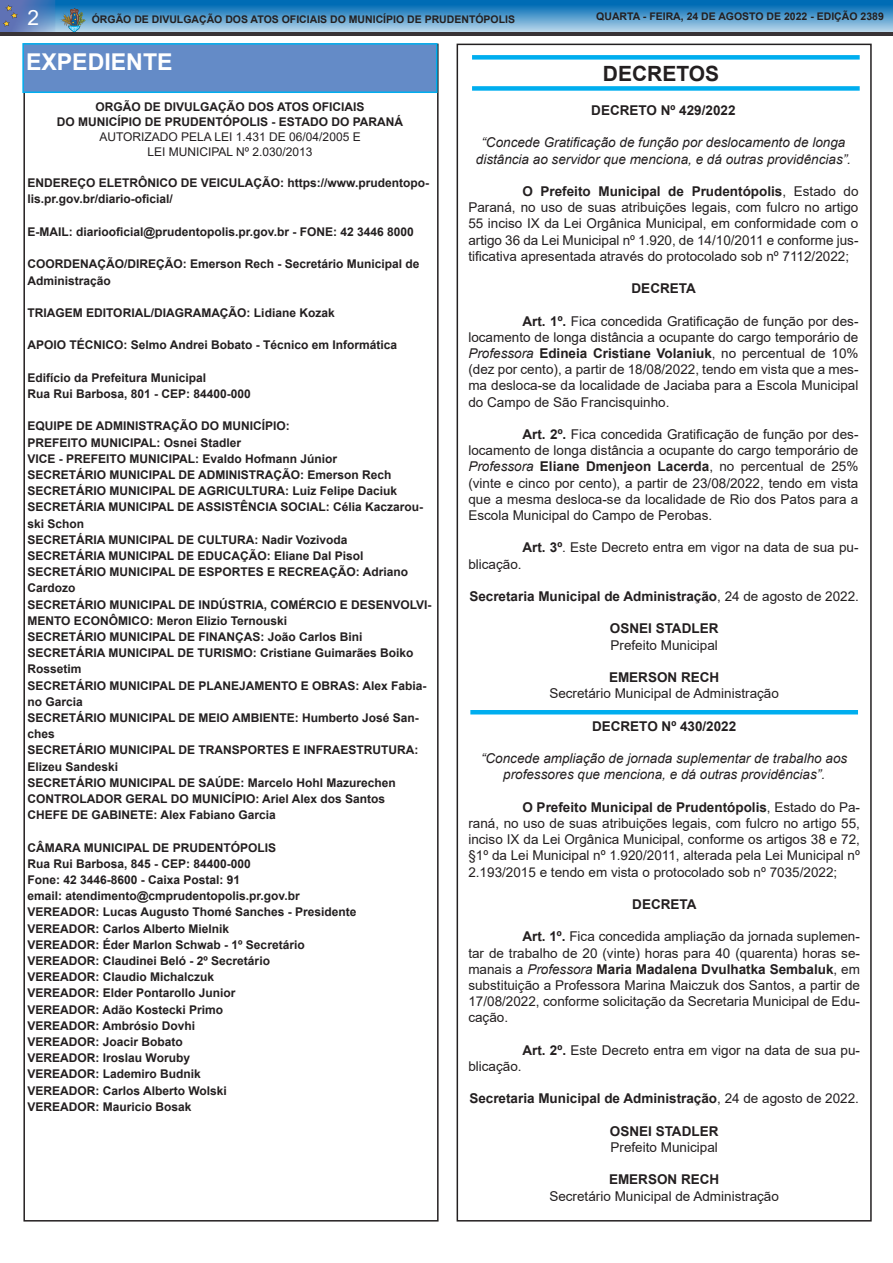
<style>
.page{position:relative;width:893px;height:1263px;background:#fff}
.page>*{position:absolute;margin:0;border:0;box-sizing:border-box;transform-origin:0 0}
.t1{font:700 23.1px "Arial";color:#fff}
.t2{font:700 21px "Arial";color:#231f20}
.t3{font:21px "Arial";color:#fff}
.t4{font:13.5px/16.2px "Arial";color:#231f20;text-align:justify}
.t5{font:italic 13.5px/16.2px "Arial";color:#231f20;text-align:center}
.t6{font:700 13.5px "Arial";color:#231f20}
.t7{font:700 12px/16.2px "Arial";color:#231f20}
.t8{font:12px "Arial";color:#231f20}
.t9{font:700 10.5px "Arial";color:#231f20}
.s1{font-weight:700}
.s2{font-style:italic}
.s3{font-weight:400}
</style>
<div class="page">
<img style="left:56px;top:0;width:837px;height:32px">
<img style="left:0;top:0;width:56px;height:32px">
<svg style="left:3px;top:5px;width:15px;height:22px"></svg>
<svg style="left:59px;top:8px;width:27px;height:24px"></svg>
<hr style="left:0;top:32px;width:893px;height:4px;background:#383336">
<div style="left:22px;top:43px;width:415px;height:50px;background:#648bc7;border:2px solid #00aeef"></div>
<hr style="left:470px;top:710px;width:388px;height:4px;background:#00aeef">
<div style="left:472px;top:86px;width:388px;height:5px;background:#00aeef"></div>
<div style="left:472px;top:55px;width:388px;height:5px;background:#00aeef"></div>
<h2 class="t3" style="left:28px;top:3px;width:13px">2</h2>
<p class="t9" style="left:92px;top:12px;width:425px">ÓRGÃO DE DIVULGAÇÃO DOS ATOS OFICIAIS DO MUNICÍPIO DE PRUDENTÓPOLIS</p>
<p class="t9" style="left:596px;top:9px;width:289px">QUARTA - FEIRA, 24 DE AGOSTO DE 2022 - EDIÇÃO 2389</p>
<p class="t1" style="left:26px;top:45px;width:148px">EXPEDIENTE</p>
<p class="t7" style="left:95px;top:99px;width:271px">ORGÃO DE DIVULGAÇÃO DOS ATOS OFICIAIS</p>
<p class="t7" style="left:57px;top:114px;width:348px">DO MUNICÍPIO DE PRUDENTÓPOLIS - ESTADO DO PARANÁ</p>
<p class="t8" style="left:99px;top:129px;width:263px">AUTORIZADO PELA LEI 1.431 DE 06/04/2005 E</p>
<p class="t8" style="left:147px;top:144px;width:167px">LEI MUNICIPAL Nº 2.030/2013</p>
<p class="t7" style="left:28px;top:175px;width:403px">ENDEREÇO ELETRÔNICO DE VEICULAÇÃO: https://www.prudentopo&shy;lis.pr.gov.br/diario-oficial/</p>
<p class="t7" style="left:28px;top:224px;width:388px">E-MAIL: diariooficial@prudentopolis.pr.gov.br - FONE: 42 3446 8000</p>
<p class="t7" style="left:28px;top:256px;width:394px">COORDENAÇÃO/DIREÇÃO: Emerson Rech - Secretário Municipal de<br>Administração</p>
<p class="t7" style="left:28px;top:305px;width:309px">TRIAGEM EDITORIAL/DIAGRAMAÇÃO: Lidiane Kozak</p>
<p class="t7" style="left:28px;top:337px;width:371px">APOIO TÉCNICO: Selmo Andrei Bobato - Técnico em Informática</p>
<p class="t7" style="left:28px;top:369px;width:180px">Edifício da Prefeitura Municipal</p>
<p class="t7" style="left:28px;top:386px;width:225px">Rua Rui Barbosa, 801 - CEP: 84400-000</p>
<p class="t7" style="left:28px;top:418px;width:264px">EQUIPE DE ADMINISTRAÇÃO DO MUNICÍPIO:</p>
<p class="t7" style="left:28px;top:434px;width:215px">PREFEITO MUNICIPAL: Osnei Stadler</p>
<p class="t7" style="left:28px;top:450px;width:311px">VICE - PREFEITO MUNICIPAL: Evaldo Hofmann Júnior</p>
<p class="t7" style="left:28px;top:467px;width:365px">SECRETÁRIO MUNICIPAL DE ADMINISTRAÇÃO: Emerson Rech</p>
<p class="t7" style="left:28px;top:483px;width:371px">SECRETÁRIO MUNICIPAL DE AGRICULTURA: Luiz Felipe Daciuk</p>
<p class="t7" style="left:28px;top:499px;width:397px">SECRETÁRIA MUNICIPAL DE ASSISTÊNCIA SOCIAL: Célia Kaczarou&shy;ski Schon</p>
<p class="t7" style="left:28px;top:531px;width:322px">SECRETÁRIA MUNICIPAL DE CULTURA: Nadir Vozivoda</p>
<p class="t7" style="left:28px;top:548px;width:337px">SECRETÁRIA MUNICIPAL DE EDUCAÇÃO: Eliane Dal Pisol</p>
<p class="t7" style="left:28px;top:564px;width:382px">SECRETÁRIO MUNICIPAL DE ESPORTES E RECREAÇÃO: Adriano<br>Cardozo</p>
<p class="t7" style="left:28px;top:596px;width:406px">SECRETÁRIO MUNICIPAL DE INDÚSTRIA, COMÉRCIO E DESENVOLVI-<br>MENTO ECONÔMICO: Meron Elizio Ternouski</p>
<p class="t7" style="left:28px;top:629px;width:336px">SECRETÁRIO MUNICIPAL DE FINANÇAS: João Carlos Bini</p>
<p class="t7" style="left:28px;top:645px;width:387px">SECRETÁRIA MUNICIPAL DE TURISMO: Cristiane Guimarães Boiko<br>Rossetim</p>
<p class="t7" style="left:28px;top:677px;width:400px">SECRETÁRIO MUNICIPAL DE PLANEJAMENTO E OBRAS: Alex Fabia&shy;no Garcia</p>
<p class="t7" style="left:28px;top:710px;width:393px">SECRETÁRIO MUNICIPAL DE MEIO AMBIENTE: Humberto José San&shy;ches</p>
<p class="t7" style="left:28px;top:742px;width:392px">SECRETÁRIO MUNICIPAL DE TRANSPORTES E INFRAESTRUTURA:</p>
<p class="t7" style="left:28px;top:758px;width:92px">Elizeu Sandeski</p>
<p class="t7" style="left:28px;top:774px;width:370px">SECRETÁRIO MUNICIPAL DE SAÚDE: Marcelo Hohl Mazurechen</p>
<p class="t7" style="left:28px;top:791px;width:359px">CONTROLADOR GERAL DO MUNICÍPIO: Ariel Alex dos Santos</p>
<p class="t7" style="left:28px;top:807px;width:250px">CHEFE DE GABINETE: Alex Fabiano Garcia</p>
<p class="t7" style="left:28px;top:839px;width:250px">CÂMARA MUNICIPAL DE PRUDENTÓPOLIS</p>
<p class="t7" style="left:28px;top:855px;width:225px">Rua Rui Barbosa, 845 - CEP: 84400-000</p>
<p class="t7" style="left:28px;top:872px;width:214px">Fone: 42 3446-8600 - Caixa Postal: 91</p>
<p class="t7" style="left:28px;top:888px;width:274px">email: atendimento@cmprudentopolis.pr.gov.br</p>
<p class="t7" style="left:28px;top:904px;width:330px">VEREADOR: Lucas Augusto Thomé Sanches - Presidente</p>
<p class="t7" style="left:28px;top:920px;width:203px">VEREADOR: Carlos Alberto Mielnik</p>
<p class="t7" style="left:28px;top:936px;width:279px">VEREADOR: Éder Marlon Schwab - 1º Secretário</p>
<p class="t7" style="left:28px;top:953px;width:244px">VEREADOR: Claudinei Beló - 2º Secretário</p>
<p class="t7" style="left:28px;top:969px;width:188px">VEREADOR: Claudio Michalczuk</p>
<p class="t7" style="left:28px;top:985px;width:210px">VEREADOR: Elder Pontarollo Junior</p>
<p class="t7" style="left:28px;top:1001px;width:197px">VEREADOR: Adão Kostecki Primo</p>
<p class="t7" style="left:28px;top:1017px;width:169px">VEREADOR: Ambrósio Dovhi</p>
<p class="t7" style="left:28px;top:1034px;width:157px">VEREADOR: Joacir Bobato</p>
<p class="t7" style="left:28px;top:1050px;width:164px">VEREADOR: Iroslau Woruby</p>
<p class="t7" style="left:28px;top:1066px;width:175px">VEREADOR: Lademiro Budnik</p>
<p class="t7" style="left:28px;top:1082px;width:201px">VEREADOR: Carlos Alberto Wolski</p>
<p class="t7" style="left:28px;top:1098px;width:166px">VEREADOR: Mauricio Bosak</p>
<p class="t2" style="left:603px;top:59px;width:118px">DECRETOS</p>
<p class="t6" style="left:591px;top:101px;width:146px">DECRETO Nº 429/2022</p>
<p class="t5" style="left:476px;top:135px;width:377px">“Concede Gratificação de função por deslocamento de longa distância ao servidor que menciona, e dá outras providências”.</p>
<p class="t4" style="left:468px;top:183px;width:392px;text-indent:54px"><span class="s1">O Prefeito Municipal de Prudentópolis</span>, Estado do Paraná, no uso de suas atribuições legais, com fulcro no artigo 55 inciso IX da Lei Orgânica Municipal, em conformidade com o artigo 36 da Lei Municipal nº 1.920, de 14/10/2011 e conforme jus&shy;tificativa apresentada através do protocolado sob nº 7112/2022;</p>
<p class="t6" style="left:632px;top:279px;width:66px">DECRETA</p>
<p class="t4" style="left:468px;top:313px;width:392px;text-indent:54px"><span class="s1">Art. 1º.</span> Fica concedida Gratificação de função por des&shy;locamento de longa distância a ocupante do cargo temporário de <span class="s2">Professora</span> <span class="s1">Edineia Cristiane Volaniuk</span>, no percentual de 10% (dez por cento), a partir de 18/08/2022, tendo em vista que a mes&shy;ma desloca-se da localidade de Jaciaba para a Escola Municipal do Campo de São Francisquinho.</p>
<p class="t4" style="left:468px;top:426px;width:392px;text-indent:54px"><span class="s1">Art. 2º.</span> Fica concedida Gratificação de função por des&shy;locamento de longa distância a ocupante do cargo temporário de <span class="s2">Professora</span> <span class="s1">Eliane Dmenjeon Lacerda</span>, no percentual de 25% (vinte e cinco por cento), a partir de 23/08/2022, tendo em vista que a mesma desloca-se da localidade de Rio dos Patos para a Escola Municipal do Campo de Perobas.</p>
<p class="t4" style="left:522px;top:539px;width:338px"><span class="s1">Art. 3º</span>. Este Decreto entra em vigor na data de sua pu-</p>
<p class="t4" style="left:468px;top:556px;width:55px">blicação.</p>
<p class="t6" style="left:469px;top:587px;width:391px">Secretaria Municipal de Administração<span class="s3">, 24 de agosto de 2022.</span></p>
<p class="t6" style="left:610px;top:619px;width:110px">OSNEI STADLER</p>
<p class="t4" style="left:610px;top:637px;width:109px">Prefeito Municipal</p>
<p class="t6" style="left:609px;top:668px;width:112px">EMERSON RECH</p>
<p class="t4" style="left:549px;top:685px;width:231px">Secretário Municipal de Administração</p>
<p class="t6" style="left:592px;top:716px;width:146px">DECRETO Nº 430/2022</p>
<p class="t5" style="left:481px;top:750px;width:368px">“Concede ampliação de jornada suplementar de trabalho aos professores que menciona, e dá outras providências”.</p>
<p class="t4" style="left:468px;top:799px;width:393px;text-indent:54px"><span class="s1">O Prefeito Municipal de Prudentópolis</span>, Estado do Pa&shy;raná, no uso de suas atribuições legais, com fulcro no artigo 55, inciso IX da Lei Orgânica Municipal, conforme os artigos 38 e 72, §1º da Lei Municipal nº 1.920/2011, alterada pela Lei Municipal nº 2.193/2015 e tendo em vista o protocolado sob nº 7035/2022;</p>
<p class="t6" style="left:632px;top:895px;width:66px">DECRETA</p>
<p class="t4" style="left:468px;top:928px;width:393px;text-indent:54px"><span class="s1">Art. 1º.</span> Fica concedida ampliação da jornada suplemen&shy;tar de trabalho de 20 (vinte) horas para 40 (quarenta) horas se&shy;manais a <span class="s2">Professora</span> <span class="s1">Maria Madalena Dvulhatka Sembaluk</span>, em substituição a Professora Marina Maiczuk dos Santos, a partir de 17/08/2022, conforme solicitação da Secretaria Municipal de Edu&shy;cação.</p>
<p class="t4" style="left:522px;top:1042px;width:339px"><span class="s1">Art. 2º.</span> Este Decreto entra em vigor na data de sua pu-</p>
<p class="t4" style="left:468px;top:1058px;width:55px">blicação.</p>
<p class="t6" style="left:469px;top:1089px;width:391px">Secretaria Municipal de Administração<span class="s3">, 24 de agosto de 2022.</span></p>
<p class="t6" style="left:610px;top:1121px;width:110px">OSNEI STADLER</p>
<p class="t4" style="left:610px;top:1139px;width:109px">Prefeito Municipal</p>
<p class="t6" style="left:609px;top:1170px;width:112px">EMERSON RECH</p>
<p class="t4" style="left:549px;top:1187px;width:231px">Secretário Municipal de Administração</p>
</div>
